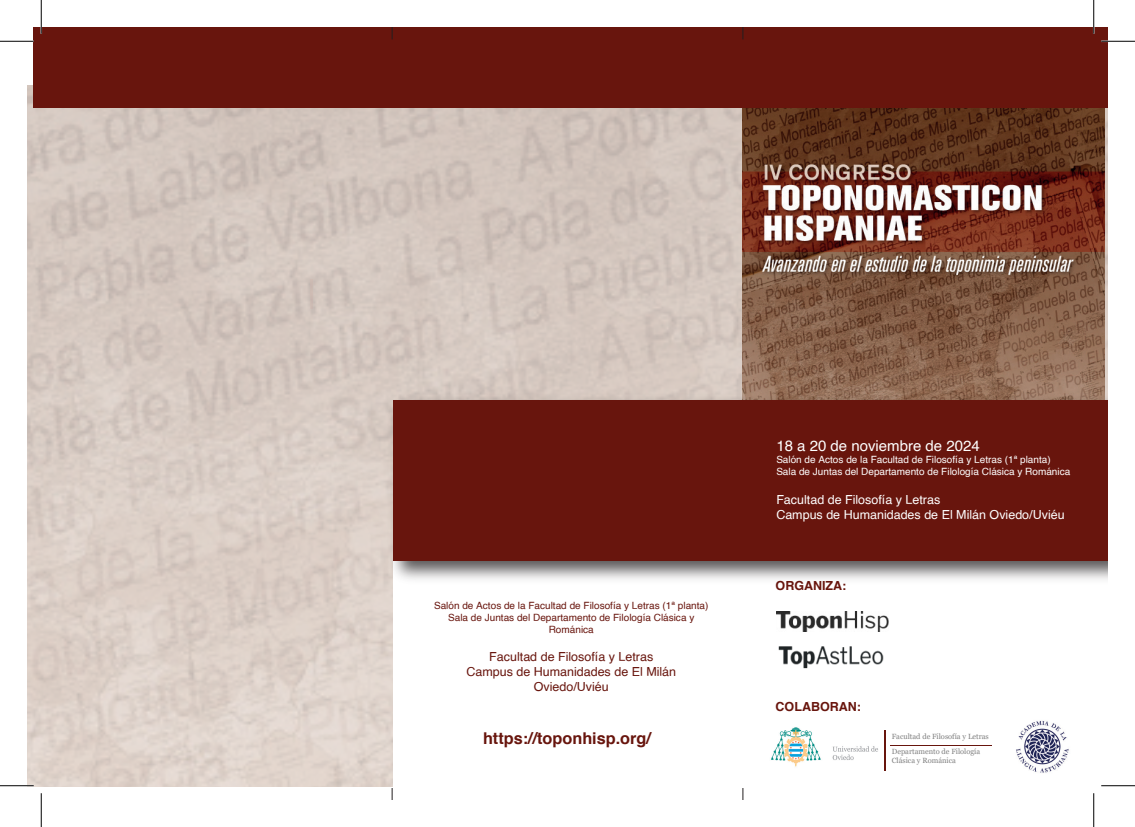
<style>
.page{position:relative;width:1135px;height:827px;background:#fff}
.page>*{position:absolute;margin:0;border:0;box-sizing:border-box;transform-origin:0 0}
.t1{font:700 16.25px "Helvetica";color:#68150d}
.t2{font:15px "Helvetica";color:#fff}
.t3{font:12.5px/15px "Helvetica";color:#fff}
.t4{font:12.5px/15px "Helvetica";color:#68150d;text-align:center}
.t5{font:700 12.5px "Helvetica";color:#68150d}
.t6{font:10px/12px "Helvetica";color:#fff}
.t7{font:10px/12px "Helvetica";color:#68150d;text-align:center}
.t8{font:7.5px/15px "Georgia";color:#808080}
</style>
<div class="page">
<img style="left:27px;top:85px;width:1081px;height:701px">
<div style="left:330px;top:450px;width:28px;height:46px;background:#dacfc7"></div>
<div style="left:332px;top:462px;width:51px;height:74px;background:#dcd0c8"></div>
<svg style="left:312px;top:455px;width:8px;height:19px"></svg>
<hr style="left:311px;top:279px;width:2px;height:30px;background:#f37460">
<img style="left:743px;top:108px;width:361px;height:281px">
<div style="left:33px;top:27px;width:1075px;height:81px;background:#68150d"></div>
<div style="left:394px;top:560px;width:714px;height:236px;background:#fff"></div>
<img style="left:778px;top:646px;width:106px;height:23px">
<img style="left:1016px;top:720px;width:53px;height:53px">
<img style="left:383px;top:389px;width:725px;height:199px">
<div style="left:393px;top:400px;width:715px;height:160px;background:#68150d"></div>
<img style="left:771px;top:727px;width:107px;height:40px">
<svg style="left:392px;top:27px;width:1px;height:12px"></svg>
<svg style="left:742px;top:27px;width:1px;height:12px"></svg>
<svg style="left:392px;top:788px;width:1px;height:12px"></svg>
<svg style="left:742px;top:788px;width:1px;height:12px"></svg>
<hr style="left:0;top:40px;width:34px;height:2px;background:#fff">
<hr style="left:1101px;top:40px;width:34px;height:2px;background:#fff">
<hr style="left:40px;top:0;width:2px;height:34px;background:#fff">
<hr style="left:0;top:41px;width:34px;height:1px;background:#000">
<hr style="left:1101px;top:41px;width:34px;height:1px;background:#000">
<hr style="left:0;top:785px;width:34px;height:1px;background:#000">
<hr style="left:1101px;top:785px;width:34px;height:1px;background:#000">
<hr style="left:41px;top:0;width:1px;height:34px;background:#000">
<hr style="left:41px;top:793px;width:1px;height:34px;background:#000">
<hr style="left:1093px;top:0;width:1px;height:34px;background:#000">
<hr style="left:1093px;top:793px;width:1px;height:34px;background:#000">
<hr style="left:884px;top:730px;width:1px;height:40px;background:#68150d">
<hr style="left:890px;top:745px;width:102px;height:1px;background:#68150d">
<img style="left:777px;top:612px;width:111px;height:20px">
<h2 class="t2" style="left:776px;top:434px;width:205px">18 a 20 de noviembre de 2024</h2>
<p class="t6" style="left:776px;top:454px;width:295px">Salón de Actos de la Facultad de Filosofía y Letras (1ª planta)<br>Sala de Juntas del Departamento de Filología Clásica y Románica</p>
<p class="t3" style="left:776px;top:492px;width:290px">Facultad de Filosofía y Letras<br>Campus de Humanidades de El Milán Oviedo/Uviéu</p>
<p class="t7" style="left:434px;top:599px;width:276px">Salón de Actos de la Facultad de Filosofía y Letras (1ª planta)<br>Sala de Juntas del Departamento de Filología Clásica y<br>Románica</p>
<p class="t4" style="left:466px;top:649px;width:211px">Facultad de Filosofía y Letras<br>Campus de Humanidades de El Milán<br>Oviedo/Uviéu</p>
<p class="t5" style="left:776px;top:576px;width:72px">ORGANIZA:</p>
<p class="t5" style="left:776px;top:696px;width:87px">COLABORAN:</p>
<h1 class="t1" style="left:483px;top:724px;width:169px">https://toponhisp.org/</h1>
<p class="t8" style="left:892px;top:729px;width:99px">Facultad de Filosofía y Letras<br>Departamento de Filología</p>
<p class="t8" style="left:892px;top:753px;width:66px">Clásica y Románica</p>
</div>
